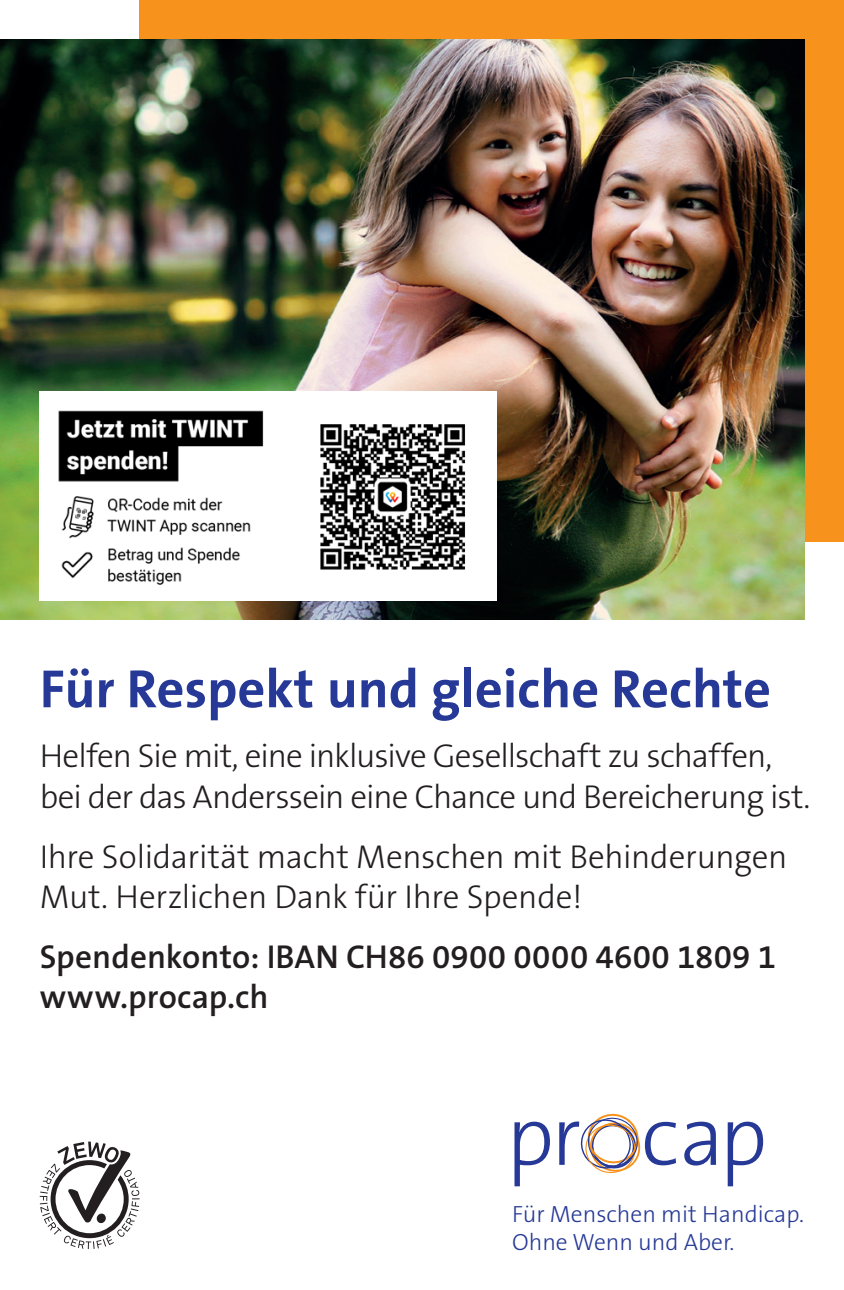
<style>
.page{position:relative;width:844px;height:1290px;background:#fff}
.page>*{position:absolute;margin:0;border:0;box-sizing:border-box;transform-origin:0 0}
.t1{font:700 54.25px "The Sans B7";color:#263996}
.t2{font:300 33.25px/40.2px "The Sans B3";letter-spacing:-.02em;color:#231f20}
.t3{font:600 33.25px/40.2px "The Sans B6";letter-spacing:.005em;color:#231f20}
.t4{font:300 23.45px/28.3px "The Sans B3";color:#263996}
</style>
<div class="page">
<div style="left:139px;top:0;width:704px;height:542px;background:#f7931d"></div>
<img style="left:0;top:40px;width:804px;height:579px">
<svg style="left:40px;top:1141px;width:99px;height:108px"></svg>
<svg style="left:514px;top:1121px;width:36px;height:65px"></svg>
<svg style="left:684px;top:1121px;width:31px;height:44px"></svg>
<svg style="left:727px;top:1121px;width:36px;height:65px"></svg>
<svg style="left:559px;top:1114px;width:117px;height:60px"></svg>
<img style="left:40px;top:392px;width:456px;height:208px">
<h1 class="t1" style="left:40px;top:660px;width:732px">Für Respekt und gleiche Rechte</h1>
<p class="t2" style="left:40px;top:737px;width:771px">Helfen Sie mit, eine inklusive Gesellschaft zu schaffen, bei der das Anderssein eine Chance und Bereicherung ist.</p>
<p class="t2" style="left:40px;top:838px;width:749px">Ihre Solidarität macht Menschen mit Behinderungen<br>Mut. Herzlichen Dank für Ihre Spende!</p>
<p class="t3" style="left:40px;top:938px;width:737px">Spendenkonto: IBAN CH86 0900 0000 4600 1809 1 www.procap.ch</p>
<p class="t4" style="left:512px;top:1201px;width:293px">Für Menschen mit Handicap.<br>Ohne Wenn und Aber.</p>
</div>
